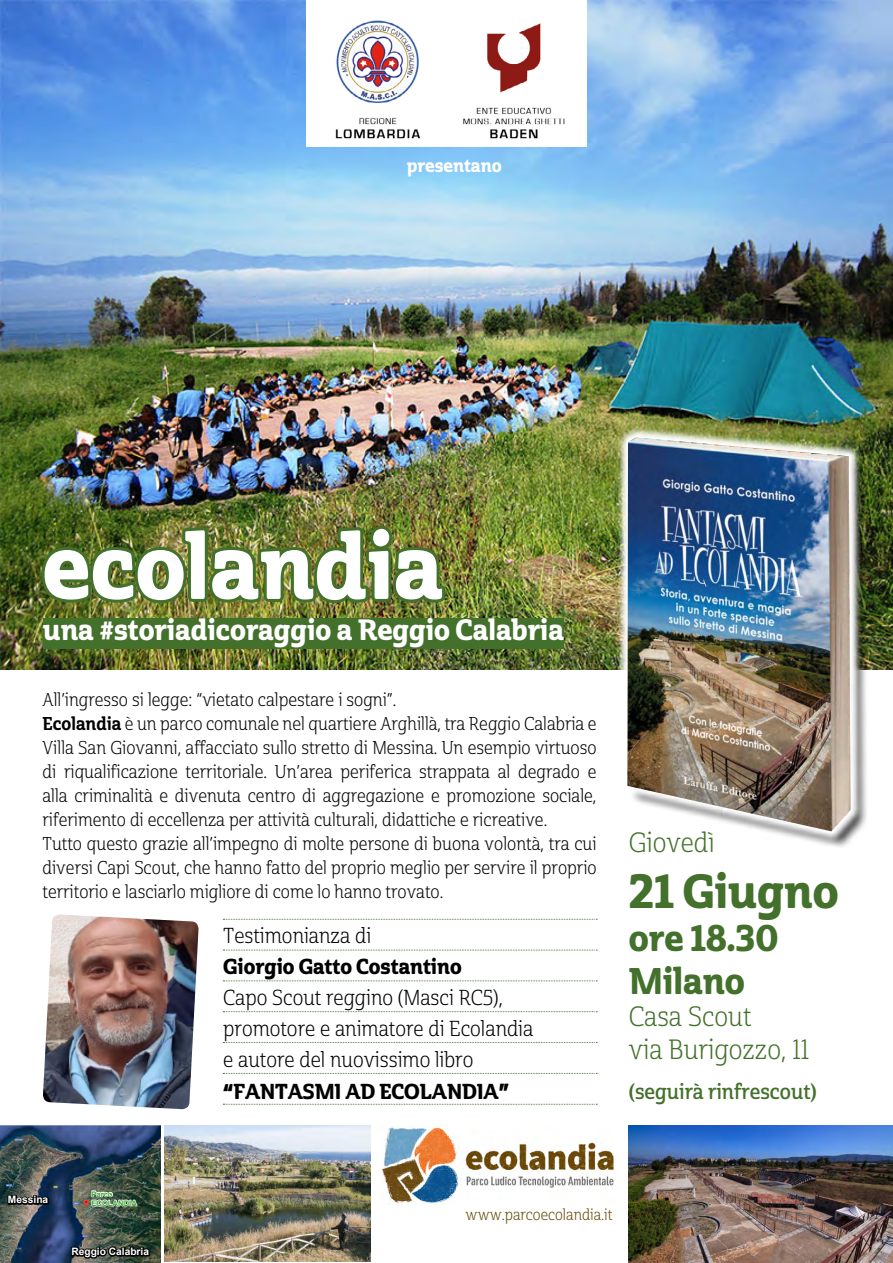
<style>
.page{position:relative;width:893px;height:1263px;background:#fff}
.page>*{position:absolute;margin:0;border:0;box-sizing:border-box;transform-origin:0 0}
.t1{font:90px "Cabrito Semi Con Ex B";color:#fff}
.t2{font:46.5px "Cabrito Semi Con Ex B";color:#43702b}
.t3{font:36px/43.2px "Cabrito Semi Con Ex B";color:#43702b}
.t4{font:28.5px "Cabrito Semi Con Ex B";color:#fff}
.t5{font:27px/32.4px "Cabrito Semi Con Boo";color:#43702b}
.t6{font:21px/31.2px "Cabrito Semi Con Boo";color:#000}
.t7{font:21px "Cabrito Semi Con Ex B";color:#000}
.t8{font:21px "Cabrito Semi Con Dem";color:#43702b}
.t9{font:18px/24px "Cabrito Semi Con Boo";color:#000}
.t10{font:18px "Cabrito Semi Con Ex B";color:#fff}
.t11{font:15.3px "Cabrito Semi Con Boo";color:#684908}
.t12{font:700 10.2px "Arial";color:#fff}
.t13{font:700 7.65px/9.1px "Arial";color:#3fa535}
.s1{font-family:"Cabrito Semi Con Bol"}
</style>
<div class="page">
<img style="left:0;top:0;width:893px;height:669px">
<img style="left:38px;top:521px;width:412px;height:149px">
<div style="left:43px;top:619px;width:521px;height:30px;background:#43702b"></div>
<img style="left:164px;top:1125px;width:206px;height:137px">
<img style="left:381px;top:1127px;width:233px;height:77px">
<img style="left:629px;top:1125px;width:264px;height:138px">
<img style="left:0;top:1125px;width:160px;height:138px">
<div style="left:629px;top:440px;width:240px;height:409px;background:#000;opacity:.75"></div>
<img style="left:616px;top:426px;width:246px;height:417px">
<img style="left:627px;top:437px;width:223px;height:394px">
<img style="left:307px;top:0;width:279px;height:147px">
<img style="left:43px;top:914px;width:156px;height:195px">
<svg style="left:6px;top:1177px;width:46px;height:34px;background:#3b4448"></svg>
<svg style="left:69px;top:1244px;width:84px;height:17px"></svg>
<svg style="left:91px;top:1189px;width:48px;height:19px"></svg>
<svg style="left:223px;top:950px;width:374px;height:1px"></svg>
<svg style="left:223px;top:980px;width:374px;height:1px"></svg>
<svg style="left:223px;top:1011px;width:374px;height:1px"></svg>
<svg style="left:223px;top:1042px;width:374px;height:1px"></svg>
<svg style="left:223px;top:1073px;width:374px;height:1px"></svg>
<svg style="left:223px;top:1104px;width:374px;height:1px"></svg>
<svg style="left:223px;top:919px;width:374px;height:1px"></svg>
<p class="t10" style="left:407px;top:154px;width:97px">presentano</p>
<h1 class="t1" style="left:43px;top:508px;width:402px">ecolandia</h1>
<h3 class="t4" style="left:43px;top:611px;width:522px">una #storiadicoraggio a Reggio Calabria</h3>
<p class="t9" style="left:43px;top:688px;width:556px">All’ingresso si legge: “vietato calpestare i sogni”.<br><span class="s1">Ecolandia</span> è un parco comunale nel quartiere Arghillà, tra Reggio Calabria e Villa San Giovanni, affacciato sullo stretto di Messina. Un esempio virtuoso di riqualificazione territoriale. Un’area periferica strappata al degrado e alla criminalità e divenuta centro di aggregazione e promozione sociale, riferimento di eccellenza per attività culturali, didattiche e ricreative.<br>Tutto questo grazie all’impegno di molte persone di buona volontà, tra cui diversi Capi Scout, che hanno fatto del proprio meglio per servire il proprio territorio e lasciarlo migliore di come lo hanno trovato.</p>
<p class="t6" style="left:223px;top:920px;width:150px">Testimonianza di</p>
<p class="t7" style="left:223px;top:953px;width:240px">Giorgio Gatto Costantino</p>
<p class="t6" style="left:223px;top:983px;width:312px">Capo Scout reggino (Masci RC5), promotore e animatore di Ecolandia e autore del nuovissimo libro</p>
<p class="t7" style="left:223px;top:1077px;width:287px">“FANTASMI AD ECOLANDIA”</p>
<h3 class="t5" style="left:629px;top:827px;width:87px">Giovedì</h3>
<h2 class="t2" style="left:629px;top:861px;width:211px">21 Giugno</h2>
<h3 class="t3" style="left:629px;top:917px;width:151px">ore 18.30<br>Milano</h3>
<h3 class="t5" style="left:629px;top:1001px;width:182px">Casa Scout<br>via Burigozzo, 11</h3>
<p class="t8" style="left:629px;top:1078px;width:189px">(seguirà rinfrescout)</p>
<p class="t12" style="left:8px;top:1193px;width:42px">Messina</p>
<p class="t13" style="left:91px;top:1189px;width:47px">Parco<br>ECOLANDIA</p>
<p class="t12" style="left:71px;top:1245px;width:79px">Reggio Calabria</p>
<p class="t11" style="left:466px;top:1205px;width:148px">www.parcoecolandia.it</p>
</div>
